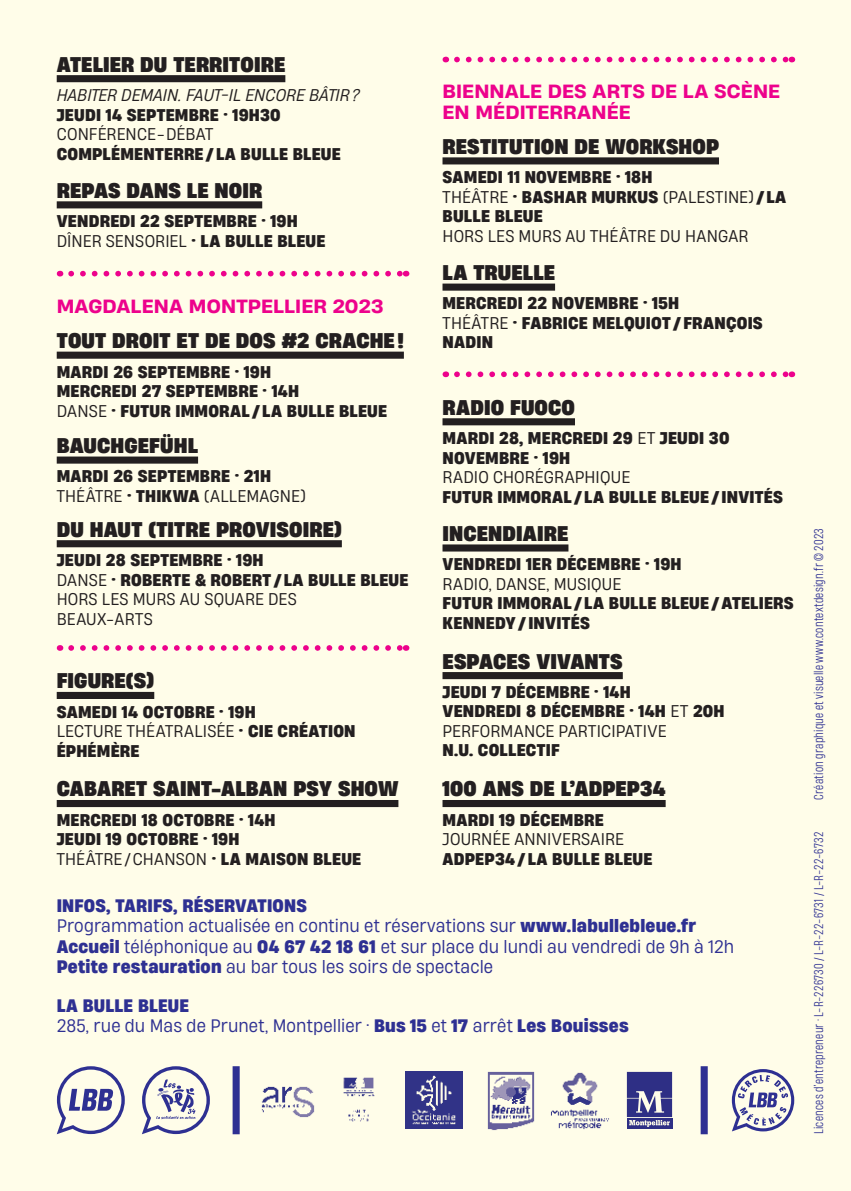
<style>
.page{position:relative;width:851px;height:1191px;background:#fff}
.page>*{position:absolute;margin:0;border:0;box-sizing:border-box;transform-origin:0 0}
.Event_Titel_Big{font:800 20px "Heading Now 67";letter-spacing:.01em;color:#231f20}
.Chapo_Titel{font:500 18px/20.4px "Heading Now 75";letter-spacing:.01em;color:#ed028c}
.Infos_Pratik_Texte{font:17px "Heading Now 63";letter-spacing:.01em;color:#2e3092}
.Infos_Pratik_Titel{font:700 17px "Heading Now 66";letter-spacing:.015em;color:#2e3092}
.Event_Artiste{font:700 16px/19.6px "Heading Now 66";letter-spacing:.015em;color:#231f20}
.Event_Date___Horaire{font:700 16px/19.6px "Heading Now 66";letter-spacing:.015em;color:#231f20}
.Event_Artiste-2{font:16px/19.6px "Heading Now 63";letter-spacing:.01em;color:#231f20}
.Event_Lieux{font:16px/19.6px "Heading Now 63";letter-spacing:.015em;color:#231f20}
.Event_Lieux-2{font:italic 16px "Heading Now 63";letter-spacing:-.01em;color:#231f20}
.Mention{font:12px "Heading Now 53";letter-spacing:.025em;color:#2e3092}
.s1{font-family:"Heading Now 66";font-weight:700}
.s2{font-family:"Heading Now 63";font-weight:400}
</style>
<div class="page">
<div style="left:0;top:0;width:850px;height:1191px;background:#fffde9"></div>
<svg style="left:71px;top:271px;width:335px;height:5px"></svg>
<svg style="left:71px;top:645px;width:335px;height:6px"></svg>
<svg style="left:731px;top:1069px;width:63px;height:62px"></svg>
<div style="left:232px;top:1066px;width:8px;height:68px;background:#2e3092"></div>
<div style="left:700px;top:1066px;width:7px;height:68px;background:#2e3092"></div>
<svg style="left:627px;top:1126px;width:45px;height:2px"></svg>
<svg style="left:626px;top:1071px;width:46px;height:55px;background:#5c5c9b"></svg>
<img style="left:343px;top:1077px;width:32px;height:45px">
<img style="left:261px;top:1086px;width:54px;height:32px">
<img style="left:551px;top:1072px;width:58px;height:58px">
<img style="left:405px;top:1071px;width:57px;height:57px">
<img style="left:487px;top:1071px;width:48px;height:59px">
<svg style="left:57px;top:1066px;width:68px;height:68px"></svg>
<svg style="left:142px;top:1066px;width:68px;height:68px"></svg>
<div style="left:57px;top:351px;width:347px;height:8px;background:#231f20"></div>
<div style="left:57px;top:456px;width:141px;height:7px;background:#231f20"></div>
<div style="left:57px;top:540px;width:285px;height:7px;background:#231f20"></div>
<div style="left:57px;top:692px;width:97px;height:7px;background:#231f20"></div>
<div style="left:57px;top:800px;width:341px;height:7px;background:#231f20"></div>
<div style="left:57px;top:201px;width:205px;height:7px;background:#231f20"></div>
<div style="left:57px;top:75px;width:228px;height:7px;background:#231f20"></div>
<svg style="left:457px;top:371px;width:328px;height:6px"></svg>
<svg style="left:457px;top:57px;width:328px;height:5px"></svg>
<div style="left:442px;top:157px;width:277px;height:7px;background:#231f20"></div>
<div style="left:442px;top:283px;width:113px;height:8px;background:#231f20"></div>
<div style="left:442px;top:544px;width:126px;height:7px;background:#231f20"></div>
<div style="left:442px;top:672px;width:180px;height:7px;background:#231f20"></div>
<div style="left:442px;top:800px;width:223px;height:7px;background:#231f20"></div>
<div style="left:442px;top:418px;width:133px;height:7px;background:#231f20"></div>
<p class="Event_Titel_Big" style="left:57px;top:48px;width:230px">ATELIER DU TERRITOIRE</p>
<p class="Event_Lieux-2" style="left:57px;top:84px;width:304px">HABITER DEMAIN. FAUT-IL ENCORE BÂTIR?</p>
<p class="Event_Date___Horaire" style="left:57px;top:104px;width:225px">JEUDI 14 SEPTEMBRE · 19H30</p>
<p class="Event_Artiste-2" style="left:57px;top:124px;width:158px">CONFÉRENCE-DÉBAT</p>
<p class="Event_Artiste" style="left:57px;top:143px;width:285px">COMPLÉMENTERRE/LA BULLE BLEUE</p>
<p class="Event_Titel_Big" style="left:57px;top:175px;width:207px">REPAS DANS LE NOIR</p>
<p class="Event_Date___Horaire" style="left:57px;top:211px;width:242px">VENDREDI 22 SEPTEMBRE · 19H</p>
<p class="Event_Artiste-2" style="left:57px;top:230px;width:270px">DÎNER SENSORIEL <span class="s1">· LA BULLE BLEUE</span></p>
<p class="Chapo_Titel" style="left:57px;top:295px;width:328px">MAGDALENA MONTPELLIER 2023</p>
<p class="Event_Titel_Big" style="left:57px;top:325px;width:348px">TOUT DROIT ET DE DOS #2 CRACHE!</p>
<p class="Event_Date___Horaire" style="left:57px;top:361px;width:244px">MARDI 26 SEPTEMBRE · 19H<br>MERCREDI 27 SEPTEMBRE · 14H</p>
<p class="Event_Artiste" style="left:57px;top:400px;width:332px"><span class="s2">DANSE</span> · FUTUR IMMORAL/LA BULLE BLEUE</p>
<p class="Event_Titel_Big" style="left:57px;top:430px;width:143px">BAUCHGEFÜHL</p>
<p class="Event_Date___Horaire" style="left:57px;top:466px;width:216px">MARDI 26 SEPTEMBRE · 21H</p>
<p class="Event_Artiste-2" style="left:57px;top:485px;width:250px">THÉÂTRE <span class="s1">· THIKWA</span> (ALLEMAGNE)</p>
<p class="Event_Titel_Big" style="left:57px;top:513px;width:286px">DU HAUT (TITRE PROVISOIRE)</p>
<p class="Event_Date___Horaire" style="left:57px;top:550px;width:208px">JEUDI 28 SEPTEMBRE · 19H</p>
<p class="Event_Artiste" style="left:57px;top:569px;width:353px"><span class="s2">DANSE</span> · ROBERTE &amp; ROBERT/LA BULLE BLEUE</p>
<p class="Event_Lieux" style="left:57px;top:589px;width:241px">HORS LES MURS AU SQUARE DES<br>BEAUX-ARTS</p>
<p class="Event_Titel_Big" style="left:57px;top:665px;width:99px">FIGURE(S)</p>
<p class="Event_Date___Horaire" style="left:57px;top:701px;width:200px">SAMEDI 14 OCTOBRE · 19H</p>
<p class="Event_Artiste" style="left:57px;top:721px;width:300px"><span class="s2">LECTURE THÉATRALISÉE</span> · CIE CRÉATION<br>ÉPHÉMÈRE</p>
<p class="Event_Titel_Big" style="left:57px;top:773px;width:343px">CABARET SAINT-ALBAN PSY SHOW</p>
<p class="Event_Date___Horaire" style="left:57px;top:809px;width:220px">MERCREDI 18 OCTOBRE · 14H</p>
<p class="Event_Date___Horaire" style="left:57px;top:829px;width:184px">JEUDI 19 OCTOBRE · 19H</p>
<p class="Event_Artiste-2" style="left:57px;top:848px;width:306px">THÉÂTRE/CHANSON <span class="s1">· LA MAISON BLEUE</span></p>
<p class="Chapo_Titel" style="left:442px;top:81px;width:339px">BIENNALE DES ARTS DE LA SCÈNE<br>EN MÉDITERRANÉE</p>
<p class="Event_Titel_Big" style="left:442px;top:131px;width:278px">RESTITUTION DE WORKSHOP</p>
<p class="Event_Date___Horaire" style="left:442px;top:167px;width:211px">SAMEDI 11 NOVEMBRE · 18H</p>
<p class="Event_Artiste" style="left:442px;top:186px;width:345px"><span class="s2">THÉÂTRE</span> · BASHAR MURKUS <span class="s2">(PALESTINE)</span>/LA<br>BULLE BLEUE</p>
<p class="Event_Lieux" style="left:442px;top:225px;width:307px">HORS LES MURS AU THÉÂTRE DU HANGAR</p>
<p class="Event_Titel_Big" style="left:442px;top:257px;width:114px">LA TRUELLE</p>
<p class="Event_Date___Horaire" style="left:442px;top:293px;width:238px">MERCREDI 22 NOVEMBRE · 15H</p>
<p class="Event_Artiste" style="left:442px;top:313px;width:322px"><span class="s2">THÉÂTRE</span> · FABRICE MELQUIOT/FRANÇOIS<br>NADIN</p>
<p class="Event_Titel_Big" style="left:442px;top:391px;width:134px">RADIO FUOCO</p>
<p class="Event_Date___Horaire" style="left:442px;top:428px;width:288px">MARDI 28, MERCREDI 29 <span class="s2">ET</span> JEUDI 30<br>NOVEMBRE · 19H</p>
<p class="Event_Artiste" style="left:442px;top:467px;width:342px"><span class="s2">RADIO CHORÉGRAPHIQUE<br></span>FUTUR IMMORAL/LA BULLE BLEUE/INVITÉS</p>
<p class="Event_Titel_Big" style="left:442px;top:518px;width:127px">INCENDIAIRE</p>
<p class="Event_Date___Horaire" style="left:442px;top:554px;width:240px">VENDREDI 1ER DÉCEMBRE · 19H</p>
<p class="Event_Artiste" style="left:442px;top:573px;width:353px"><span class="s2">RADIO, DANSE, MUSIQUE<br></span>FUTUR IMMORAL/LA BULLE BLEUE/ATELIERS<br>KENNEDY/INVITÉS</p>
<p class="Event_Titel_Big" style="left:442px;top:645px;width:182px">ESPACES VIVANTS</p>
<p class="Event_Date___Horaire" style="left:442px;top:681px;width:283px">JEUDI 7 DÉCEMBRE · 14H<br>VENDREDI 8 DÉCEMBRE · 14H <span class="s2">ET</span> 20H</p>
<p class="Event_Artiste-2" style="left:442px;top:720px;width:225px">PERFORMANCE PARTICIPATIVE<br><span class="s1">N.U. COLLECTIF</span></p>
<p class="Event_Titel_Big" style="left:442px;top:773px;width:224px">100 ANS DE L’ADPEP34</p>
<p class="Event_Date___Horaire" style="left:442px;top:809px;width:163px">MARDI 19 DÉCEMBRE</p>
<p class="Event_Artiste" style="left:442px;top:829px;width:211px"><span class="s2">JOURNÉE ANNIVERSAIRE<br></span>ADPEP34/LA BULLE BLEUE</p>
<p class="Infos_Pratik_Titel" style="left:57px;top:892px;width:251px">INFOS, TARIFS, RÉSERVATIONS</p>
<p class="Infos_Pratik_Texte" style="left:57px;top:913px;width:640px">Programmation actualisée en continu et réservations sur <span class="s1">www.labullebleue.fr</span></p>
<p class="Infos_Pratik_Texte" style="left:57px;top:934px;width:678px"><span class="s1">Accueil</span> téléphonique au <span class="s1">04 67 42 18 61</span> et sur place du lundi au vendredi de 9h à 12h</p>
<p class="Infos_Pratik_Texte" style="left:57px;top:954px;width:438px"><span class="s1">Petite restauration</span> au bar tous les soirs de spectacle</p>
<p class="Infos_Pratik_Titel" style="left:57px;top:992px;width:134px">LA BULLE BLEUE</p>
<p class="Infos_Pratik_Texte" style="left:57px;top:1013px;width:573px">285, rue du Mas de Prunet, Montpellier · <span class="s1">Bus 15</span> et <span class="s1">17</span> arrêt <span class="s1">Les Bouisses</span></p>
<p class="Mention" style="left:810px;top:799px;width:273px;rotate:-90deg">Création graphique et visuelle www.contextdesign.fr © 2023</p>
<p class="Mention" style="left:810px;top:1134px;width:304px;rotate:-90deg">Licences d’entrepreneur · L-R-226730 / L-R-22-6731 / L-R-22-6732</p>
</div>
